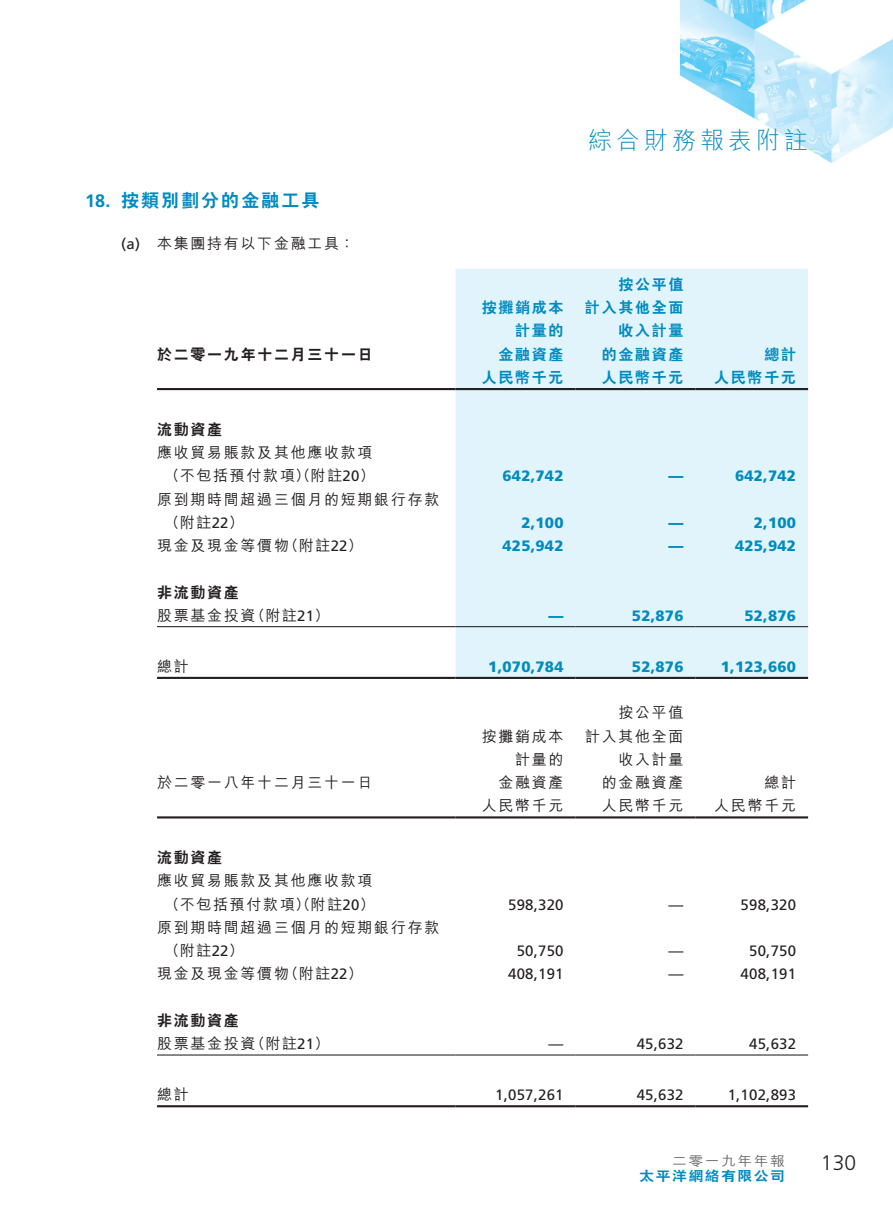
<style>
.page{position:relative;width:893px;height:1212px;background:#fff}
.page>*{position:absolute;margin:0;border:0;box-sizing:border-box;transform-origin:0 0}
.t1{font:300 24px "M Hei HK";letter-spacing:.165em;color:#008bc0}
.t2{font:300 21px "Frutiger LT Std";color:#231f20}
._03_H1{font:800 18px "C Hei 2 HK";letter-spacing:.115em;color:#008bc0}
._03_H1-2{font:700 18px "Frutiger LT Std";color:#008bc0}
._13_____P4{font:500 15px/23.2px "M Hei HK";letter-spacing:.115em;color:#231f20;text-align:right}
._13_____P4-2{font:15px "Frutiger LT Std";letter-spacing:.015em;color:#231f20}
._13_____P4-3{font:900 15px "Frutiger LT Std";letter-spacing:.015em;color:#008bc0}
._13_____P4-4{font:800 15px/23.2px "C Hei 2 HK";letter-spacing:.115em;color:#008bc0;text-align:right}
._13_____P4-5{font:800 15px "C Hei 2 HK";letter-spacing:.115em;color:#231f20}
._12___P2{font:500 15px "M Hei HK";letter-spacing:.115em;color:#231f20}
._12___P2-2{font:15px "Frutiger LT Std";color:#231f20}
.t3{font:800 13.5px "C Hei 2 HK";letter-spacing:.1em;color:#008bc0;scale:1.1 1}
.t4{font:500 13.5px "M Hei HK";letter-spacing:.1em;color:#6c6d70;scale:1.1 1}
.s1{font-family:"Frutiger LT Std";font-weight:400}
</style>
<div class="page">
<img style="left:157px;top:0;width:736px;height:819px">
<div style="left:456px;top:269px;width:352px;height:408px;background:#e1f4fc"></div>
<hr style="left:157px;top:388px;width:299px;height:2px;background:#231f20">
<hr style="left:456px;top:388px;width:120px;height:2px;background:#231f20">
<hr style="left:576px;top:388px;width:120px;height:2px;background:#231f20">
<hr style="left:696px;top:388px;width:112px;height:2px;background:#231f20">
<hr style="left:157px;top:626px;width:299px;height:1px;background:#231f20">
<hr style="left:456px;top:626px;width:120px;height:1px;background:#231f20">
<hr style="left:576px;top:626px;width:120px;height:1px;background:#231f20">
<hr style="left:696px;top:626px;width:112px;height:1px;background:#231f20">
<hr style="left:157px;top:677px;width:299px;height:2px;background:#231f20">
<hr style="left:456px;top:677px;width:120px;height:2px;background:#231f20">
<hr style="left:576px;top:677px;width:120px;height:2px;background:#231f20">
<hr style="left:696px;top:677px;width:112px;height:2px;background:#231f20">
<hr style="left:157px;top:816px;width:299px;height:2px;background:#231f20">
<hr style="left:456px;top:816px;width:120px;height:2px;background:#231f20">
<hr style="left:576px;top:816px;width:120px;height:2px;background:#231f20">
<hr style="left:696px;top:816px;width:112px;height:2px;background:#231f20">
<hr style="left:157px;top:1054px;width:299px;height:1px;background:#231f20">
<hr style="left:456px;top:1054px;width:120px;height:1px;background:#231f20">
<hr style="left:576px;top:1054px;width:120px;height:1px;background:#231f20">
<hr style="left:696px;top:1054px;width:112px;height:1px;background:#231f20">
<hr style="left:157px;top:1105px;width:299px;height:2px;background:#231f20">
<hr style="left:456px;top:1105px;width:120px;height:2px;background:#231f20">
<hr style="left:576px;top:1105px;width:120px;height:2px;background:#231f20">
<hr style="left:696px;top:1105px;width:112px;height:2px;background:#231f20">
<p class="_03_H1-2" style="left:85px;top:191px;width:27px">18.</p>
<p class="_03_H1" style="left:121px;top:189px;width:200px">按類別劃分的金融工具</p>
<p class="_12___P2-2" style="left:121px;top:235px;width:21px">a( )</p>
<p class="_12___P2" style="left:157px;top:232px;width:199px">本集團持有以下金融工具：</p>
<p class="_13_____P4-5" style="left:157px;top:344px;width:217px">於二零一九年十二月三十一日</p>
<p class="_13_____P4-5" style="left:157px;top:419px;width:67px">流動資產</p>
<p class="_13_____P4" style="left:157px;top:440px;width:217px">應收貿易賬款及其他應收款項</p>
<p class="_13_____P4" style="left:165px;top:463px;width:212px">（不包括預付款項）（附註<span class="s1">20</span>(</p>
<p class="_13_____P4" style="left:157px;top:486px;width:284px">原到期時間超過三個月的短期銀行存款</p>
<p class="_13_____P4" style="left:165px;top:509px;width:81px">（附註<span class="s1">22</span>(</p>
<p class="_13_____P4" style="left:157px;top:533px;width:133px">現金及現金等價物</p>
<p class="_13_____P4-5" style="left:157px;top:582px;width:83px">非流動資產</p>
<p class="_13_____P4" style="left:284px;top:533px;width:81px">（附註<span class="s1">22</span>(</p>
<p class="_13_____P4" style="left:157px;top:602px;width:100px">股票基金投資</p>
<p class="_13_____P4" style="left:250px;top:602px;width:81px">（附註<span class="s1">21</span>(</p>
<p class="_13_____P4" style="left:157px;top:653px;width:33px">總計</p>
<p class="_13_____P4" style="left:157px;top:770px;width:217px">於二零一八年十二月三十一日</p>
<p class="_13_____P4-5" style="left:157px;top:847px;width:67px">流動資產</p>
<p class="_13_____P4" style="left:157px;top:868px;width:217px">應收貿易賬款及其他應收款項</p>
<p class="_13_____P4" style="left:165px;top:891px;width:212px">（不包括預付款項）（附註<span class="s1">20</span>(</p>
<p class="_13_____P4" style="left:157px;top:914px;width:284px">原到期時間超過三個月的短期銀行存款</p>
<p class="_13_____P4" style="left:165px;top:938px;width:81px">（附註<span class="s1">22</span>(</p>
<p class="_13_____P4" style="left:157px;top:961px;width:133px">現金及現金等價物</p>
<p class="_13_____P4-5" style="left:157px;top:1010px;width:83px">非流動資產</p>
<p class="_13_____P4" style="left:284px;top:961px;width:81px">（附註<span class="s1">22</span>(</p>
<p class="_13_____P4" style="left:157px;top:1031px;width:100px">股票基金投資</p>
<p class="_13_____P4" style="left:250px;top:1031px;width:81px">（附註<span class="s1">21</span>(</p>
<p class="_13_____P4" style="left:157px;top:1082px;width:33px">總計</p>
<h1 class="t1" style="left:588px;top:123px;width:221px">綜合財務報表附註</h1>
<p class="_13_____P4-4" style="left:482px;top:296px;width:83px">按攤銷成本計量的<br>金融資產</p>
<p class="_13_____P4-4" style="left:482px;top:366px;width:83px">人民幣千元</p>
<p class="_13_____P4-4" style="left:585px;top:273px;width:100px">按公平值<br>計入其他全面收入計量</p>
<p class="_13_____P4-4" style="left:602px;top:343px;width:83px">的金融資產</p>
<p class="_13_____P4-4" style="left:602px;top:366px;width:83px">人民幣千元</p>
<p class="_13_____P4-4" style="left:764px;top:343px;width:33px">總計</p>
<p class="_13_____P4-4" style="left:714px;top:366px;width:83px">人民幣千元</p>
<p class="_13_____P4-3" style="left:502px;top:467px;width:63px">642,742</p>
<p class="_13_____P4-3" style="left:669px;top:467px;width:16px">—</p>
<p class="_13_____P4-3" style="left:735px;top:467px;width:63px">642,742</p>
<p class="_13_____P4-3" style="left:521px;top:513px;width:44px">2,100</p>
<p class="_13_____P4-3" style="left:669px;top:513px;width:16px">—</p>
<p class="_13_____P4-3" style="left:754px;top:513px;width:44px">2,100</p>
<p class="_13_____P4-3" style="left:502px;top:537px;width:63px">425,942</p>
<p class="_13_____P4-3" style="left:669px;top:537px;width:16px">—</p>
<p class="_13_____P4-3" style="left:735px;top:537px;width:63px">425,942</p>
<p class="_13_____P4-3" style="left:549px;top:606px;width:16px">—</p>
<p class="_13_____P4-3" style="left:632px;top:606px;width:53px">52,876</p>
<p class="_13_____P4-3" style="left:744px;top:606px;width:53px">52,876</p>
<p class="_13_____P4-3" style="left:488px;top:657px;width:77px">1,070,784</p>
<p class="_13_____P4-3" style="left:632px;top:657px;width:53px">52,876</p>
<p class="_13_____P4-3" style="left:721px;top:657px;width:77px">1,123,660</p>
<p class="_13_____P4" style="left:482px;top:723px;width:83px">按攤銷成本計量的<br>金融資產</p>
<p class="_13_____P4" style="left:585px;top:700px;width:100px">按公平值<br>計入其他全面收入計量</p>
<p class="_13_____P4" style="left:602px;top:770px;width:83px">的金融資產</p>
<p class="_13_____P4" style="left:764px;top:770px;width:33px">總計</p>
<p class="_13_____P4" style="left:482px;top:793px;width:83px">人民幣千元</p>
<p class="_13_____P4" style="left:602px;top:793px;width:83px">人民幣千元</p>
<p class="_13_____P4" style="left:714px;top:793px;width:83px">人民幣千元</p>
<p class="_13_____P4-2" style="left:508px;top:895px;width:57px">598,320</p>
<p class="_13_____P4-2" style="left:669px;top:895px;width:16px">—</p>
<p class="_13_____P4-2" style="left:741px;top:895px;width:57px">598,320</p>
<p class="_13_____P4-2" style="left:517px;top:942px;width:48px">50,750</p>
<p class="_13_____P4-2" style="left:669px;top:942px;width:16px">—</p>
<p class="_13_____P4-2" style="left:749px;top:942px;width:48px">50,750</p>
<p class="_13_____P4-2" style="left:508px;top:965px;width:57px">408,191</p>
<p class="_13_____P4-2" style="left:669px;top:965px;width:16px">—</p>
<p class="_13_____P4-2" style="left:741px;top:965px;width:57px">408,191</p>
<p class="_13_____P4-2" style="left:549px;top:1035px;width:16px">—</p>
<p class="_13_____P4-2" style="left:637px;top:1035px;width:48px">45,632</p>
<p class="_13_____P4-2" style="left:749px;top:1035px;width:48px">45,632</p>
<p class="_13_____P4-2" style="left:495px;top:1086px;width:70px">1,057,261</p>
<p class="_13_____P4-2" style="left:637px;top:1086px;width:48px">45,632</p>
<p class="_13_____P4-2" style="left:728px;top:1086px;width:70px">1,102,893</p>
<p class="t4" style="left:672px;top:1151px;width:104px">二零一九年年報</p>
<h2 class="t2" style="left:821px;top:1150px;width:37px">130</h2>
<p class="t3" style="left:639px;top:1166px;width:134px">太平洋網絡有限公司</p>
</div>
